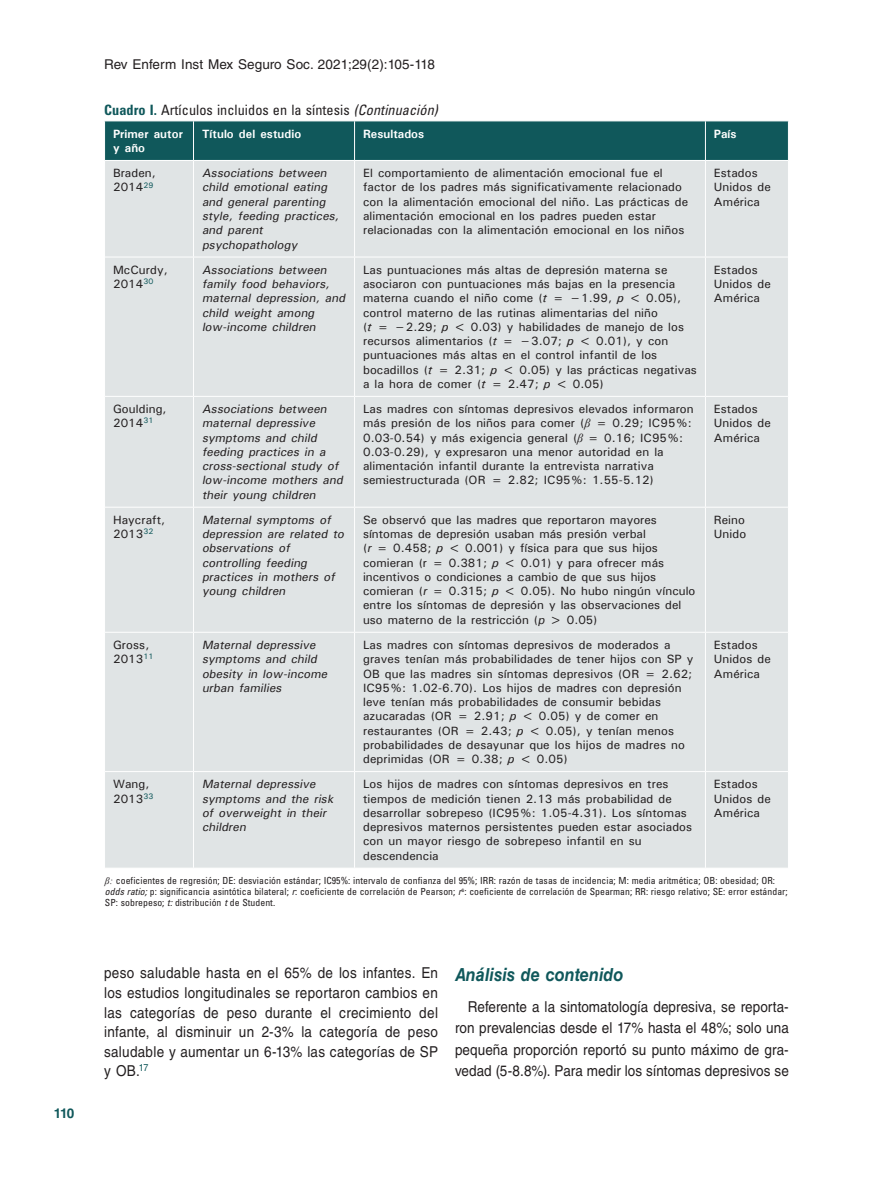
<style>
.page{position:relative;width:893px;height:1191px;background:#fff}
.page>*{position:absolute;margin:0;border:0;box-sizing:border-box;transform-origin:0 0}
.t1{font:italic 700 18px "Helvetica LT Std";letter-spacing:.005em;color:#10585b;scale:.9 1}
.TX{font:15px/19.6px "Helvetica LT Std";letter-spacing:.01em;color:#231f20;text-align:justify;scale:.9 1}
.TT{font:condensed 14.25px "Univers LT Std";letter-spacing:.005em;color:#231f20}
.t2{font:13.5px "Helvetica LT Std";letter-spacing:.005em;color:#231f20}
.t3{font:700 13.5px "Helvetica LT Std";color:#10585b}
.TB{font:500 12px/14.2px "Univers";letter-spacing:.005em;color:#231f20}
.TB-2{font:italic 500 12px/14.2px "Univers";color:#231f20}
.TBL{font:500 12px/14.2px "Univers";letter-spacing:.005em;color:#231f20}
.TBL-2{font:italic 500 12px/14.2px "Univers";color:#231f20}
.TCH{font:700 12px/14.2px "Univers";letter-spacing:.005em;color:#fff}
.TFN{font:condensed 9.75px/11.2px "Univers LT Std";letter-spacing:.005em;color:#231f20}
.s1{font-weight:700;color:#10585b}
.s2{font-style:italic}
.s3{font-family:"Times New Roman";font-weight:400;font-style:italic}
.s4{font-family:"Times New Roman";font-style:italic;font-stretch:normal}
</style>
<div class="page">
<div style="left:105px;top:121px;width:683px;height:39px;background:#10585b"></div>
<div style="left:105px;top:160px;width:683px;height:707px;background:#e0e4e5"></div>
<hr style="left:193px;top:121px;width:1px;height:39px;background:#fff">
<hr style="left:354px;top:121px;width:1px;height:39px;background:#fff">
<hr style="left:705px;top:121px;width:1px;height:39px;background:#fff">
<hr style="left:193px;top:161px;width:1px;height:96px;background:#fff">
<hr style="left:354px;top:161px;width:1px;height:96px;background:#fff">
<hr style="left:705px;top:161px;width:1px;height:96px;background:#fff">
<hr style="left:193px;top:257px;width:1px;height:139px;background:#fff">
<hr style="left:354px;top:257px;width:1px;height:139px;background:#fff">
<hr style="left:705px;top:257px;width:1px;height:139px;background:#fff">
<hr style="left:193px;top:397px;width:1px;height:110px;background:#fff">
<hr style="left:354px;top:397px;width:1px;height:110px;background:#fff">
<hr style="left:705px;top:397px;width:1px;height:110px;background:#fff">
<hr style="left:193px;top:507px;width:1px;height:125px;background:#fff">
<hr style="left:354px;top:507px;width:1px;height:125px;background:#fff">
<hr style="left:705px;top:507px;width:1px;height:125px;background:#fff">
<hr style="left:193px;top:632px;width:1px;height:139px;background:#fff">
<hr style="left:354px;top:632px;width:1px;height:139px;background:#fff">
<hr style="left:705px;top:632px;width:1px;height:139px;background:#fff">
<hr style="left:193px;top:772px;width:1px;height:95px;background:#fff">
<hr style="left:354px;top:772px;width:1px;height:95px;background:#fff">
<hr style="left:705px;top:772px;width:1px;height:95px;background:#fff">
<hr style="left:105px;top:257px;width:88px;height:1px;background:#fff">
<hr style="left:194px;top:257px;width:161px;height:1px;background:#fff">
<hr style="left:355px;top:257px;width:350px;height:1px;background:#fff">
<hr style="left:705px;top:257px;width:83px;height:1px;background:#fff">
<hr style="left:105px;top:396px;width:88px;height:1px;background:#fff">
<hr style="left:194px;top:396px;width:161px;height:1px;background:#fff">
<hr style="left:355px;top:396px;width:350px;height:1px;background:#fff">
<hr style="left:705px;top:396px;width:83px;height:1px;background:#fff">
<hr style="left:105px;top:507px;width:88px;height:1px;background:#fff">
<hr style="left:194px;top:507px;width:161px;height:1px;background:#fff">
<hr style="left:355px;top:507px;width:350px;height:1px;background:#fff">
<hr style="left:705px;top:507px;width:83px;height:1px;background:#fff">
<hr style="left:105px;top:632px;width:88px;height:1px;background:#fff">
<hr style="left:194px;top:632px;width:161px;height:1px;background:#fff">
<hr style="left:355px;top:632px;width:350px;height:1px;background:#fff">
<hr style="left:705px;top:632px;width:83px;height:1px;background:#fff">
<hr style="left:105px;top:771px;width:88px;height:1px;background:#fff">
<hr style="left:194px;top:771px;width:161px;height:1px;background:#fff">
<hr style="left:355px;top:771px;width:350px;height:1px;background:#fff">
<hr style="left:705px;top:771px;width:83px;height:1px;background:#fff">
<hr style="left:104px;top:160px;width:89px;height:1px;background:#fff">
<hr style="left:194px;top:160px;width:161px;height:1px;background:#fff">
<hr style="left:355px;top:160px;width:350px;height:1px;background:#fff">
<hr style="left:705px;top:160px;width:84px;height:1px;background:#fff">
<p class="t3" style="left:54px;top:1104px;width:22px">110</p>
<p class="t2" style="left:104px;top:57px;width:332px">Rev Enferm Inst Mex Seguro Soc. 2021;29(2):105-118</p>
<p class="TT" style="left:104px;top:100px;width:335px"><span class="s1">Cuadro I.</span> Artículos incluidos en la síntesis <span class="s2">(Continuación)</span></p>
<p class="TCH" style="left:113px;top:126px;width:71px">Primer autor y año</p>
<p class="TCH" style="left:202px;top:126px;width:101px">Título del estudio</p>
<p class="TCH" style="left:363px;top:126px;width:63px">Resultados</p>
<p class="TCH" style="left:714px;top:126px;width:24px">País</p>
<p class="TB" style="left:113px;top:166px;width:44px">Braden,<br>2014<sup>29</sup></p>
<p class="TB-2" style="left:202px;top:166px;width:141px">Associations between child emotional eating and general parenting style, feeding practices, and parent psychopathology</p>
<p class="TB" style="left:363px;top:166px;width:327px">El comportamiento de alimentación emocional fue el factor de los padres más significativamente relacionado con la alimentación emocional del niño. Las prácticas de alimentación emocional en los padres pueden estar relacionadas con la alimentación emocional en los niños</p>
<p class="TB" style="left:714px;top:166px;width:58px">Estados<br>Unidos de<br>América</p>
<p class="TB" style="left:113px;top:262px;width:56px">McCurdy,<br>2014<sup>30</sup></p>
<p class="TB-2" style="left:202px;top:262px;width:147px">Associations between family food behaviors, maternal depression, and child weight among low-income children</p>
<p class="TB" style="left:363px;top:262px;width:335px">Las puntuaciones más altas de depresión materna se asociaron con puntuaciones más bajas en la presencia materna cuando el niño come (<span class="s2">t =</span> −1.99, <span class="s2">p &lt;</span> 0.05), control materno de las rutinas alimentarias del niño<br>(<span class="s2">t =</span> −2.29; <span class="s2">p &lt;</span> 0.03) y habilidades de manejo de los recursos alimentarios (<span class="s2">t =</span> −3.07; <span class="s2">p &lt;</span> 0.01), y con puntuaciones más altas en el control infantil de los bocadillos (<span class="s2">t =</span> 2.31; <span class="s2">p &lt;</span> 0.05) y las prácticas negativas a la hora de comer (<span class="s2">t =</span> 2.47; <span class="s2">p &lt;</span> 0.05)</p>
<p class="TB" style="left:714px;top:262px;width:58px">Estados<br>Unidos de<br>América</p>
<p class="TB" style="left:113px;top:401px;width:55px">Goulding,<br>2014<sup>31</sup></p>
<p class="TB-2" style="left:202px;top:401px;width:145px">Associations between maternal depressive symptoms and child feeding practices in a cross-sectional study of low-income mothers and their young children</p>
<p class="TB" style="left:363px;top:401px;width:332px">Las madres con síntomas depresivos elevados informaron más presión de los niños para comer (<span class="s3">β</span> = 0.29; IC95%:<br>0.03-0.54) y más exigencia general (<span class="s3">β</span> = 0.16; IC95%:<br>0.03-0.29), y expresaron una menor autoridad en la alimentación infantil durante la entrevista narrativa semiestructurada (OR = 2.82; IC95%: 1.55-5.12)</p>
<p class="TB" style="left:714px;top:401px;width:58px">Estados<br>Unidos de<br>América</p>
<p class="TB" style="left:113px;top:512px;width:54px">Haycraft,<br>2013<sup>32</sup></p>
<p class="TB-2" style="left:202px;top:512px;width:146px">Maternal symptoms of depression are related to observations of controlling feeding practices in mothers of young children</p>
<p class="TB" style="left:363px;top:512px;width:334px">Se observó que las madres que reportaron mayores síntomas de depresión usaban más presión verbal<br>(<span class="s2">r</span> = 0.458; <span class="s2">p &lt;</span> 0.001) y física para que sus hijos comieran (r = 0.381; <span class="s2">p &lt;</span> 0.01) y para ofrecer más incentivos o condiciones a cambio de que sus hijos comieran (<span class="s2">r</span> = 0.315; <span class="s2">p &lt;</span> 0.05). No hubo ningún vínculo entre los síntomas de depresión y las observaciones del uso materno de la restricción (<span class="s2">p</span> &gt; 0.05)</p>
<p class="TB" style="left:714px;top:512px;width:34px">Reino<br>Unido</p>
<p class="TB" style="left:113px;top:637px;width:42px">Gross,<br>2013<sup>11</sup></p>
<p class="TB-2" style="left:202px;top:637px;width:129px">Maternal depressive symptoms and child obesity in low-income urban families</p>
<p class="TB" style="left:363px;top:637px;width:332px">Las madres con síntomas depresivos de moderados a graves tenían más probabilidades de tener hijos con SP y OB que las madres sin síntomas depresivos (OR = 2.62; IC95%: 1.02-6.70). Los hijos de madres con depresión leve tenían más probabilidades de consumir bebidas azucaradas (OR = 2.91; <span class="s2">p &lt;</span> 0.05) y de comer en restaurantes (OR = 2.43; <span class="s2">p &lt;</span> 0.05), y tenían menos probabilidades de desayunar que los hijos de madres no deprimidas (OR = 0.38; <span class="s2">p &lt;</span> 0.05)</p>
<p class="TB" style="left:714px;top:637px;width:58px">Estados<br>Unidos de<br>América</p>
<p class="TBL" style="left:113px;top:777px;width:42px">Wang,<br>2013<sup>33</sup></p>
<p class="TBL-2" style="left:202px;top:777px;width:136px">Maternal depressive symptoms and the risk of overweight in their children</p>
<p class="TBL" style="left:363px;top:777px;width:331px">Los hijos de madres con síntomas depresivos en tres tiempos de medición tienen 2.13 más probabilidad de desarrollar sobrepeso (IC95%: 1.05-4.31). Los síntomas depresivos maternos persistentes pueden estar asociados con un mayor riesgo de sobrepeso infantil en su descendencia</p>
<p class="TBL" style="left:714px;top:777px;width:58px">Estados<br>Unidos de<br>América</p>
<p class="TFN" style="left:105px;top:874px;width:684px"><span class="s4">β:</span> coeficientes de regresión; DE: desviación estándar; IC95%: intervalo de confianza del 95%; IRR: razón de tasas de incidencia; M: media aritmética; OB: obesidad; OR: <span class="s2">odds ratio;</span> p: significancia asintótica bilateral; <span class="s2">r</span>: coeficiente de correlación de Pearson; <span class="s2">r</span><sup>s</sup>: coeficiente de correlación de Spearman; RR: riesgo relativo; SE: error estándar;<br>SP: sobrepeso; <span class="s2">t:</span> distribución <span class="s2">t</span> de Student.</p>
<p class="TX" style="left:104px;top:963px;width:372px">peso saludable hasta en el 65% de los infantes. En los estudios longitudinales se reportaron cambios en las categorías de peso durante el crecimiento del infante, al disminuir un 2-3% la categoría de peso saludable y aumentar un 6-13% las categorías de SP y OB.<sup>17</sup></p>
<h2 class="t1" style="left:455px;top:963px;width:189px">Análisis de contenido</h2>
<p class="TX" style="left:455px;top:995px;width:372px;line-height:21.5px;text-indent:13px">Referente a la sintomatología depresiva, se reporta&shy;ron prevalencias desde el 17% hasta el 48%; solo una pequeña proporción reportó su punto máximo de gra&shy;vedad (5-8.8%). Para medir los síntomas depresivos se</p>
</div>
